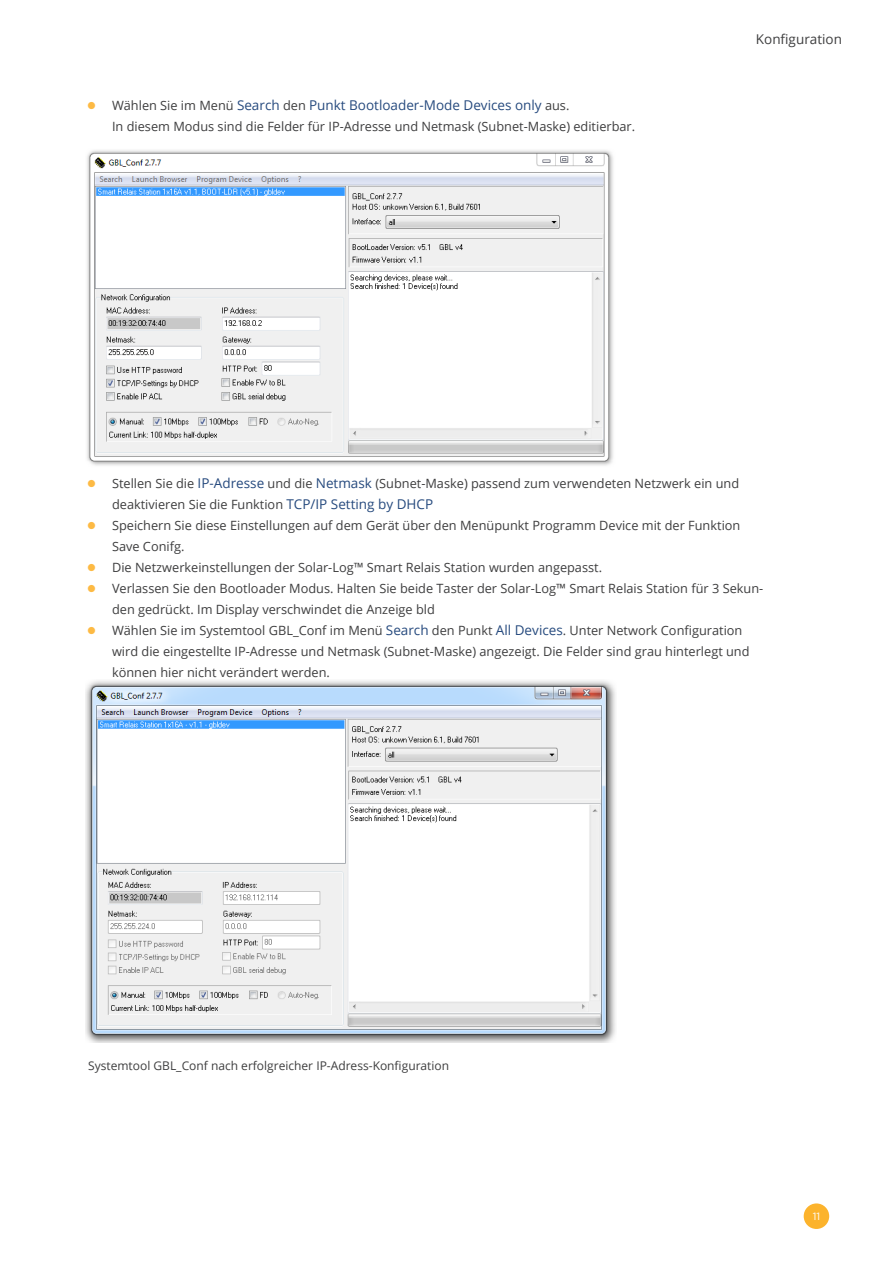
<style>
.page{position:relative;width:893px;height:1263px;background:#fff}
.page>*{position:absolute;margin:0;border:0;box-sizing:border-box;transform-origin:0 0}
.t1{font:13.5px "Open Sans";color:#264a7e}
.t2{font:13.5px "Open Sans";color:#3e3e3f}
.t3{font:12.75px/21px "Open Sans";color:#3e3e3f}
.Bildunterschrift{font:12px "Open Sans";color:#3e3e3f}
.t4{font:10.5px "Gotham";color:#fff}
.s1{font-family:"Gotham";font-size:27px;color:#fdba44}
.s2{font-size:12.75px;color:#3e3e3f}
.s3{font-size:13.5px;color:#264a7e}
</style>
<div class="page">
<div style="left:804px;top:1203px;width:25px;height:26px;background:#fcb32c;border-radius:50%"></div>
<img style="left:87px;top:150px;width:526px;height:316px">
<img style="left:85px;top:680px;width:531px;height:363px">
<p class="t1" style="left:85px;top:96px;width:486px"><span class="s1">•</span> <span class="s2">Wählen Sie im Menü</span> Search <span class="s2">den</span> Punkt Bootloader-Mode Devices only <span class="s2">aus.</span></p>
<p class="t3" style="left:112px;top:116px;width:525px">In diesem Modus sind die Felder für IP-Adresse und Netmask (Subnet-Maske) editierbar.</p>
<p class="t2" style="left:756px;top:30px;width:88px">Konfiguration</p>
<p class="t3" style="left:112px;top:473px;width:629px;text-indent:-27px"><span class="s1">•</span> Stellen Sie die <span class="s3">IP-Adresse</span> und die <span class="s3">Netmask</span> (Subnet-Maske) passend zum verwendeten Netzwerk ein und deaktivieren Sie die Funktion <span class="s3">TCP/IP Setting by DHCP</span></p>
<p class="t3" style="left:112px;top:515px;width:630px;text-indent:-27px"><span class="s1">•</span> Speichern Sie diese Einstellungen auf dem Gerät über den Menüpunkt Programm Device mit der Funktion<br>Save Conifg.</p>
<p class="t3" style="left:85px;top:557px;width:519px"><span class="s1">•</span> Die Netzwerkeinstellungen der Solar-Log™ Smart Relais Station wurden angepasst.</p>
<p class="t3" style="left:112px;top:578px;width:653px;text-indent:-27px"><span class="s1">•</span> Verlassen Sie den Bootloader Modus. Halten Sie beide Taster der Solar-Log™ Smart Relais Station für 3 Sekun&shy;den gedrückt. Im Display verschwindet die Anzeige bld</p>
<p class="t3" style="left:112px;top:620px;width:639px;text-indent:-27px"><span class="s1">•</span> Wählen Sie im Systemtool GBL_Conf im Menü <span class="s3">Search</span> den Punkt <span class="s3">All Devices</span>. Unter Network Configuration wird die eingestellte IP-Adresse und Netmask (Subnet-Maske) angezeigt. Die Felder sind grau hinterlegt und können hier nicht verändert werden.</p>
<p class="Bildunterschrift" style="left:88px;top:1057px;width:362px">Systemtool GBL_Conf nach erfolgreicher IP-Adress-Konfiguration</p>
<p class="t4" style="left:813px;top:1210px;width:9px">11</p>
</div>
